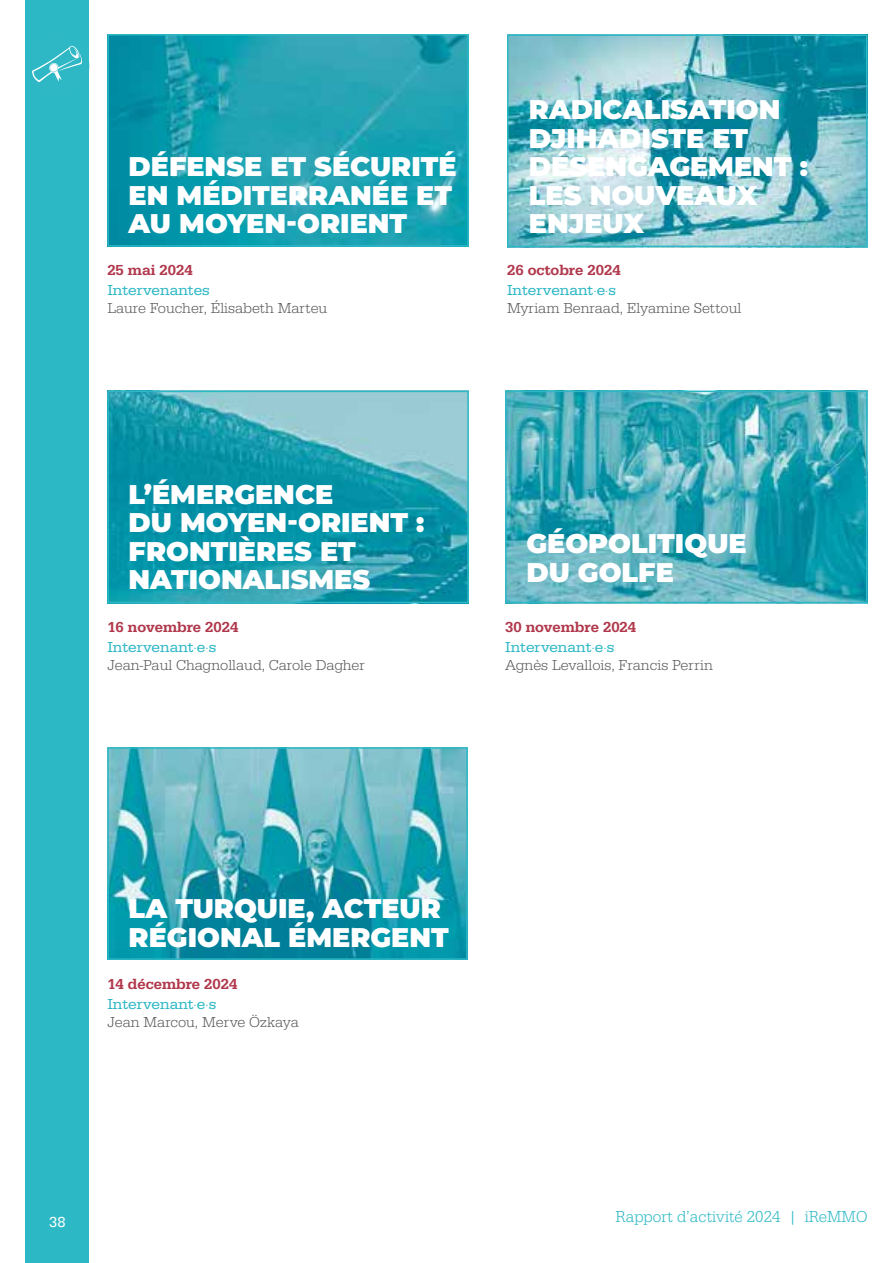
<style>
.page{position:relative;width:893px;height:1263px;background:#fff}
.page>*{position:absolute;margin:0;border:0;box-sizing:border-box;transform-origin:0 0}
.t1{font:900 27px/28.5px "Montserrat";color:#fff}
.t2{font:300 16.5px "Egyptienne URW Nar";color:#2db8c5}
.t3{font:300 15px "Egyptienne URW";color:#575756}
.t4{font:15px "Egyptienne URW Wid";color:#2db8c5}
.t5{font:500 15px "Egyptienne URW";color:#b0374b}
.t6{font:15px "Egyptienne URW";color:#fff}
.s1{font-family:"Egyptienne URW";font-weight:300}
.s2{font-family:"Egyptienne URW Nar";font-weight:300}
</style>
<div class="page">
<div style="left:26px;top:0;width:63px;height:1263px;background:#2db8c5"></div>
<svg style="left:32px;top:45px;width:50px;height:37px"></svg>
<img style="left:110px;top:750px;width:355px;height:207px">
<div style="left:107px;top:747px;width:361px;height:213px;border:2px solid #2db8c5"></div>
<img style="left:110px;top:394px;width:356px;height:206px">
<div style="left:107px;top:391px;width:362px;height:212px;border:2px solid #2db8c5"></div>
<img style="left:508px;top:394px;width:356px;height:206px">
<div style="left:505px;top:391px;width:362px;height:212px;border:2px solid #2db8c5"></div>
<img style="left:510px;top:37px;width:354px;height:207px">
<div style="left:507px;top:34px;width:360px;height:213px;border:2px solid #2db8c5"></div>
<img style="left:110px;top:37px;width:356px;height:207px">
<div style="left:107px;top:34px;width:362px;height:213px;border:2px solid #2db8c5"></div>
<p class="t1" style="left:129px;top:151px;width:329px">DÉFENSE ET SÉCURITÉ<br>EN MÉDITERRANÉE ET<br>AU MOYEN-ORIENT</p>
<p class="t5" style="left:107px;top:261px;width:87px">25 mai 2024</p>
<p class="t4" style="left:107px;top:282px;width:104px">Intervenantes</p>
<p class="t3" style="left:107px;top:300px;width:221px">Laure Foucher, Élisabeth Marteu</p>
<p class="t1" style="left:529px;top:94px;width:280px">RADICALISATION<br>DJIHADISTE ET<br>DÉSENGAGEMENT :<br>LES NOUVEAUX<br>ENJEUX</p>
<p class="t5" style="left:507px;top:261px;width:115px">26 octobre 2024</p>
<p class="t4" style="left:507px;top:281px;width:111px">Intervenant<span class="s1">·</span>e<span class="s1">·</span>s</p>
<p class="t3" style="left:507px;top:299px;width:236px">Myriam Benraad, Elyamine Settoul</p>
<p class="t1" style="left:129px;top:478px;width:297px">L’ÉMERGENCE<br>DU MOYEN-ORIENT :<br>FRONTIÈRES ET<br>NATIONALISMES</p>
<p class="t5" style="left:107px;top:618px;width:133px">16 novembre 2024</p>
<p class="t4" style="left:107px;top:638px;width:110px">Intervenant<span class="s2">·</span>e<span class="s2">·</span>s</p>
<p class="t3" style="left:107px;top:656px;width:259px">Jean-Paul Chagnollaud, Carole Dagher</p>
<p class="t1" style="left:526px;top:527px;width:222px">GÉOPOLITIQUE<br>DU GOLFE</p>
<p class="t5" style="left:505px;top:618px;width:133px">30 novembre 2024</p>
<p class="t4" style="left:505px;top:638px;width:111px">Intervenant<span class="s1">·</span>e<span class="s1">·</span>s</p>
<p class="t3" style="left:505px;top:656px;width:209px">Agnès Levallois, Francis Perrin</p>
<p class="t1" style="left:129px;top:893px;width:322px">LA TURQUIE, ACTEUR<br>RÉGIONAL ÉMERGENT</p>
<p class="t5" style="left:107px;top:975px;width:132px">14 décembre 2024</p>
<p class="t4" style="left:107px;top:995px;width:110px">Intervenant<span class="s2">·</span>e<span class="s2">·</span>s</p>
<p class="t3" style="left:107px;top:1013px;width:193px">Jean Marcou, Merve Özkaya</p>
<p class="t6" style="left:49px;top:1213px;width:18px">38</p>
<p class="t2" style="left:615px;top:1207px;width:253px">Rapport d’activité 2024 | iReMMO</p>
</div>
